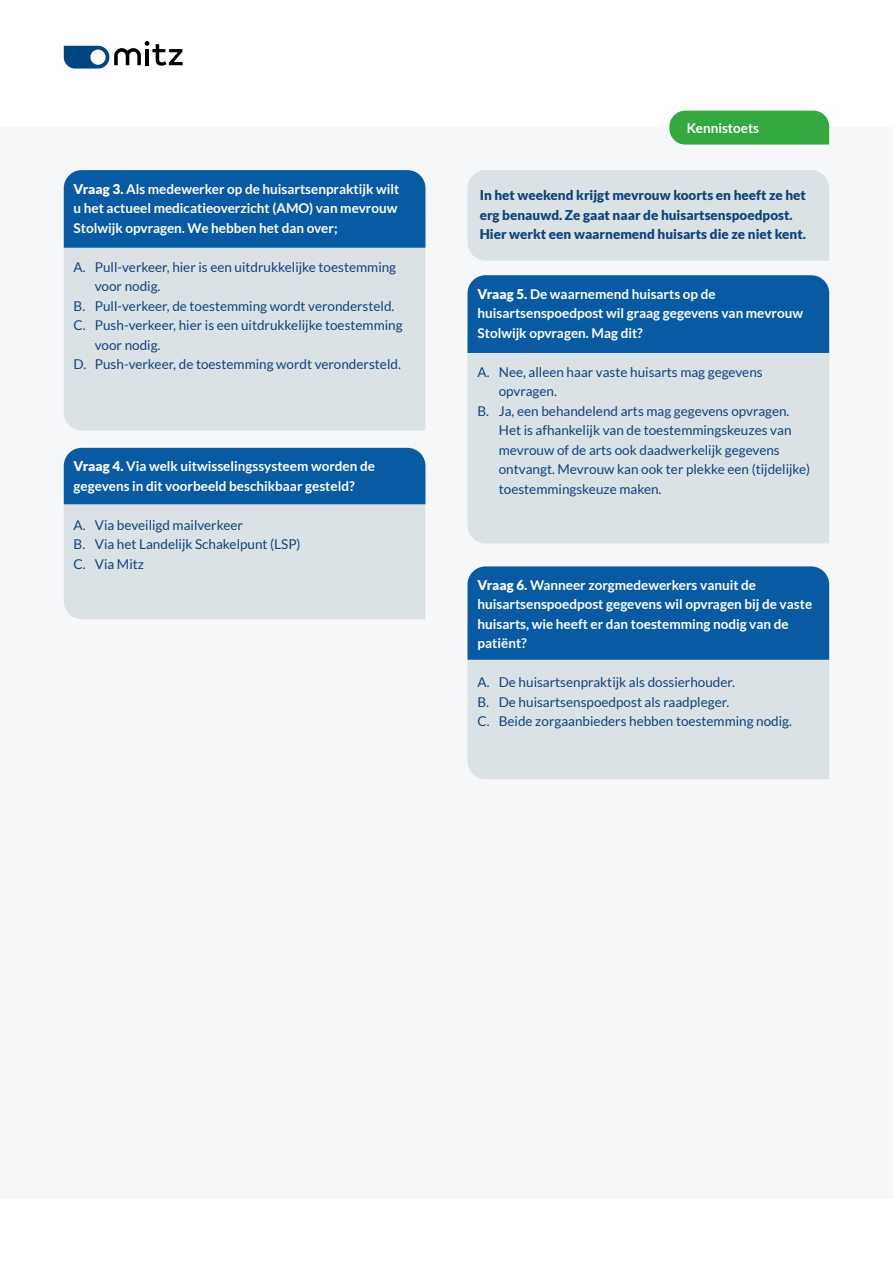
<style>
.page{position:relative;width:893px;height:1263px;background:#fff}
.page>*{position:absolute;margin:0;border:0;box-sizing:border-box;transform-origin:0 0}
.t1{font:13.5px/19.5px "Lato";color:#114378}
.t2{font:700 13.5px/19.5px "Lato";color:#fff}
.t3{font:900 13.5px/19.5px "Lato";color:#114378}
.s1{font-weight:900}
</style>
<div class="page">
<div style="left:0;top:128px;width:893px;height:1071px;background:#f5f7f8"></div>
<svg style="left:64px;top:41px;width:119px;height:28px"></svg>
<div style="left:669px;top:111px;width:160px;height:34px;background:#34a940"></div>
<div style="left:64px;top:248px;width:361px;height:183px;background:#dbe2e6"></div>
<div style="left:64px;top:504px;width:361px;height:115px;background:#dbe2e6"></div>
<div style="left:467px;top:353px;width:362px;height:190px;background:#dbe2e6"></div>
<div style="left:467px;top:660px;width:362px;height:119px;background:#dbe2e6"></div>
<div style="left:64px;top:448px;width:361px;height:56px;background:#085aa3"></div>
<div style="left:467px;top:275px;width:362px;height:78px;background:#085aa3"></div>
<div style="left:467px;top:566px;width:362px;height:94px;background:#085aa3"></div>
<div style="left:467px;top:170px;width:362px;height:91px;background:#dbe2e6"></div>
<div style="left:64px;top:170px;width:361px;height:78px;background:#085aa3"></div>
<p class="t2" style="left:74px;top:179px;width:327px"><span class="s1">Vraag 3.</span> Als medewerker op de huisartsenpraktijk wilt u het actueel medicatieoverzicht (AMO) van mevrouw<br>Stolwijk opvragen. We hebben het dan over;</p>
<p class="t1" style="left:74px;top:257px;width:324px">A. Pull-verkeer, hier is een uitdrukkelijke toestemming</p>
<p class="t1" style="left:95px;top:276px;width:67px">voor nodig.</p>
<p class="t1" style="left:74px;top:296px;width:322px">B. Pull-verkeer, de toestemming wordt verondersteld.</p>
<p class="t1" style="left:74px;top:315px;width:331px">C. Push-verkeer, hier is een uitdrukkelijke toestemming</p>
<p class="t1" style="left:95px;top:335px;width:67px">voor nodig.</p>
<p class="t1" style="left:74px;top:354px;width:329px">D. Push-verkeer, de toestemming wordt verondersteld.</p>
<p class="t2" style="left:74px;top:456px;width:303px"><span class="s1">Vraag 4.</span> Via welk uitwisselingssysteem worden de gegevens in dit voorbeeld beschikbaar gesteld?</p>
<p class="t1" style="left:74px;top:515px;width:229px">A. Via beveiligd mailverkeer<br>B. Via het Landelijk Schakelpunt (LSP)<br>C. Via Mitz</p>
<p class="t2" style="left:687px;top:118px;width:74px">Kennistoets</p>
<p class="t3" style="left:480px;top:185px;width:328px">In het weekend krijgt mevrouw koorts en heeft ze het erg benauwd. Ze gaat naar de huisartsenspoedpost.<br>Hier werkt een waarnemend huisarts die ze niet kent.</p>
<p class="t2" style="left:478px;top:284px;width:327px"><span class="s1">Vraag 5.</span> De waarnemend huisarts op de huisartsenspoedpost wil graag gegevens van mevrouw<br>Stolwijk opvragen. Mag dit?</p>
<p class="t1" style="left:478px;top:362px;width:287px">A. Nee, alleen haar vaste huisarts mag gegevens</p>
<p class="t1" style="left:499px;top:382px;width:60px">opvragen.</p>
<p class="t1" style="left:478px;top:401px;width:313px">B. Ja, een behandelend arts mag gegevens opvragen.</p>
<p class="t1" style="left:499px;top:421px;width:294px">Het is afhankelijk van de toestemmingskeuzes van</p>
<p class="t1" style="left:499px;top:440px;width:282px">mevrouw of de arts ook daadwerkelijk gegevens</p>
<p class="t1" style="left:499px;top:459px;width:313px">ontvangt. Mevrouw kan ook ter plekke een (tijdelijke)</p>
<p class="t1" style="left:499px;top:479px;width:164px">toestemmingskeuze maken.</p>
<p class="t2" style="left:478px;top:575px;width:336px"><span class="s1">Vraag 6.</span> Wanneer zorgmedewerkers vanuit de huisartsenspoedpost gegevens wil opvragen bij de vaste huisarts, wie heeft er dan toestemming nodig van de patiënt?</p>
<p class="t1" style="left:478px;top:673px;width:316px">A. De huisartsenpraktijk als dossierhouder.<br>B. De huisartsenspoedpost als raadpleger.<br>C. Beide zorgaanbieders hebben toestemming nodig.</p>
</div>
